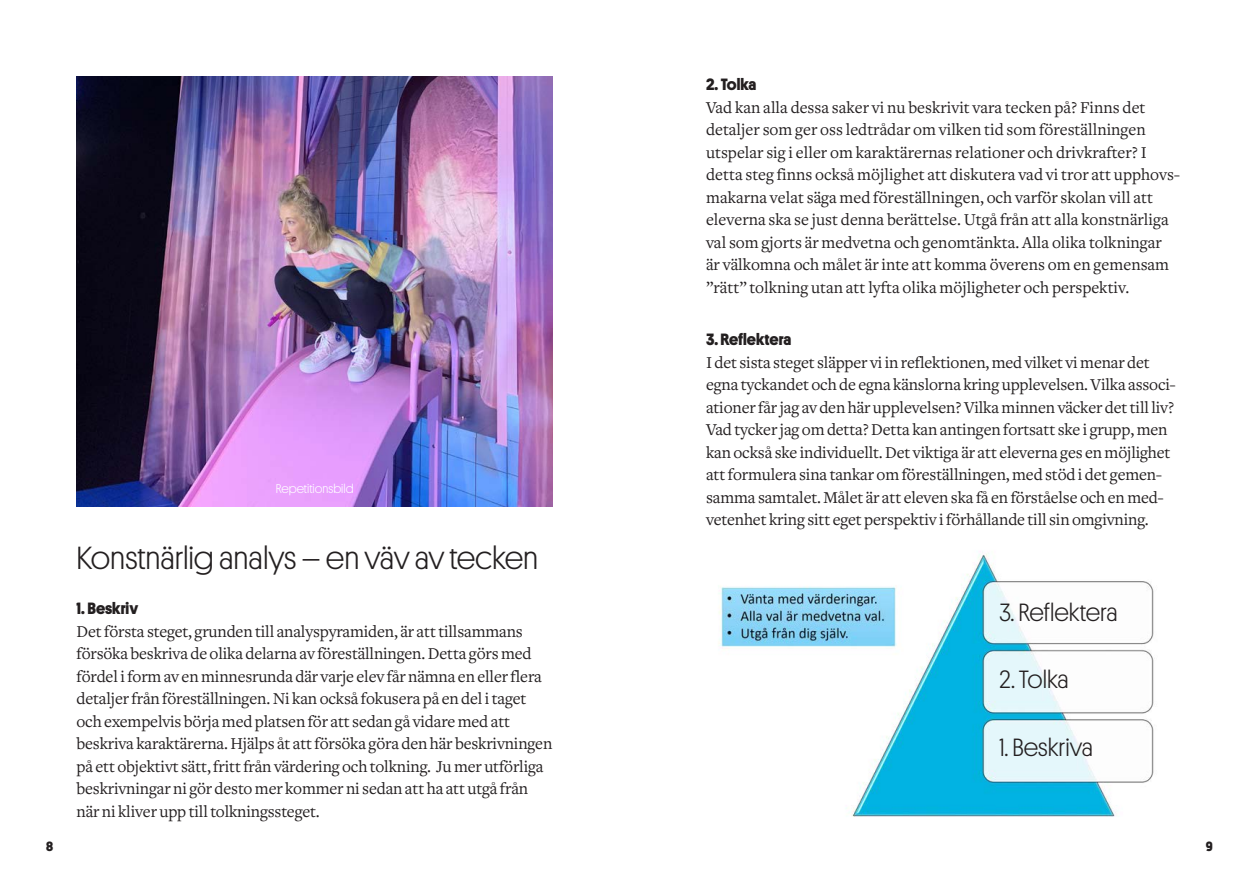
<style>
.page{position:relative;width:1259px;height:893px;background:#fff}
.page>*{position:absolute;margin:0;border:0;box-sizing:border-box;transform-origin:0 0}
.Rubrik{font:300 32.25px "Stage Sans";letter-spacing:-.005em;color:#231f20}
.t1{font:300 25.2px "Stage Sans";color:#231f20}
.t2{font:17.25px/22.5px "Curtain Serif";letter-spacing:-.01em;color:#231f20}
.Rubrik-2{font:700 16.5px "Stage Sans";color:#231f20}
.t3{font:700 13.5px "Stage Sans";color:#231f20}
.t4{font:12.75px "Stage Sans";color:#fff}
</style>
<div class="page">
<img style="left:719px;top:551px;width:435px;height:266px">
<img style="left:76px;top:77px;width:477px;height:430px">
<p class="t3" style="left:46px;top:836px;width:9px">8</p>
<p class="t4" style="left:276px;top:479px;width:79px">Repetitionsbild</p>
<p class="Rubrik" style="left:77px;top:535px;width:463px">Konstnärlig analys – en väv av tecken</p>
<p class="Rubrik-2" style="left:77px;top:596px;width:63px">1. Beskriv</p>
<p class="t2" style="left:77px;top:620px;width:477px">Det första steget, grunden till analyspyramiden, är att tillsammans försöka beskriva de olika delarna av föreställningen. Detta görs med fördel i form av en minnesrunda där varje elev får nämna en eller flera detaljer från föreställningen. Ni kan också fokusera på en del i taget och exempelvis börja med platsen för att sedan gå vidare med att beskriva karaktärerna. Hjälps åt att försöka göra den här beskrivningen på ett objektivt sätt, fritt från värdering och tolkning. Ju mer utförliga beskrivningar ni gör desto mer kommer ni sedan att ha att utgå från när ni kliver upp till tolkningssteget.</p>
<p class="Rubrik-2" style="left:706px;top:72px;width:52px">2. Tolka</p>
<p class="t2" style="left:706px;top:96px;width:475px">Vad kan alla dessa saker vi nu beskrivit vara tecken på? Finns det detaljer som ger oss ledtrådar om vilken tid som föreställningen utspelar sig i eller om karaktärernas relationer och drivkrafter? I detta steg finns också möjlighet att diskutera vad vi tror att upphovs&shy;makarna velat säga med föreställningen, och varför skolan vill att eleverna ska se just denna berättelse. Utgå från att alla konstnärliga val som gjorts är medvetna och genomtänkta. Alla olika tolkningar är välkomna och målet är inte att komma överens om en gemensam ”rätt” tolkning utan att lyfta olika möjligheter och perspektiv.</p>
<p class="Rubrik-2" style="left:706px;top:327px;width:87px">3. Reflektera</p>
<p class="t2" style="left:706px;top:351px;width:470px">I det sista steget släpper vi in reflektionen, med vilket vi menar det egna tyckandet och de egna känslorna kring upplevelsen. Vilka associ&shy;ationer får jag av den här upplevelsen? Vilka minnen väcker det till liv?<br>Vad tycker jag om detta? Detta kan antingen fortsatt ske i grupp, men kan också ske individuellt. Det viktiga är att eleverna ges en möjlighet att formulera sina tankar om föreställningen, med stöd i det gemen&shy;samma samtalet. Målet är att eleven ska få en förståelse och en med&shy;vetenhet kring sitt eget perspektiv i förhållande till sin omgivning.</p>
<p class="t1" style="left:999px;top:594px;width:120px">3. Reflektera</p>
<p class="t1" style="left:999px;top:662px;width:71px">2. Tolka</p>
<p class="t1" style="left:999px;top:729px;width:95px">1. Beskriva</p>
<p class="t3" style="left:1205px;top:836px;width:9px">9</p>
</div>
